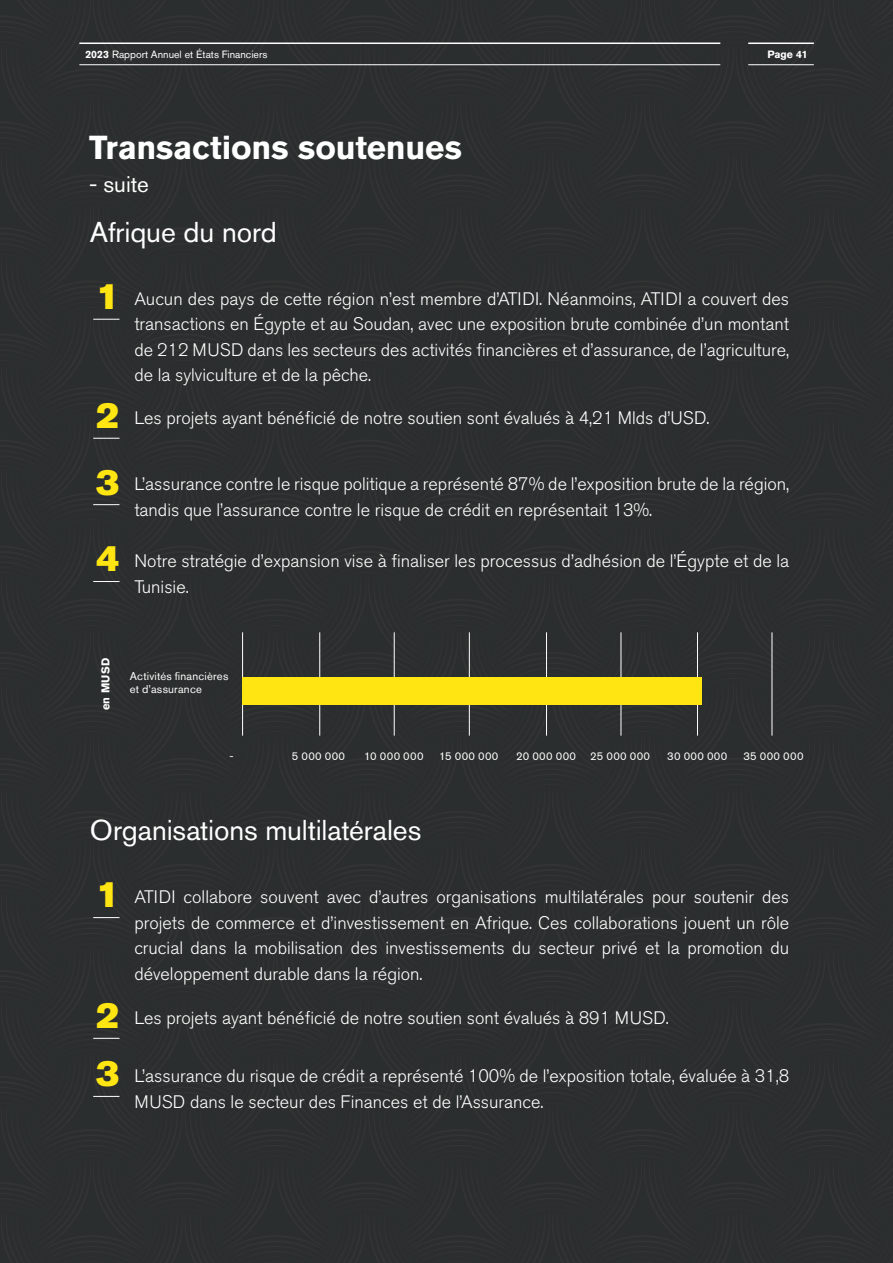
<style>
.page{position:relative;width:893px;height:1263px;background:#2b2e2e}
.page>*{position:absolute;margin:0;border:0;box-sizing:border-box;transform-origin:0 0}
.t1{font:36px "Akzidenz Grotesk BQ Super";color:#ffe511}
.t2{font:700 33px "Akzidenz Grotesk BQ";letter-spacing:-.005em;color:#fff}
.t3{font:28.5px "Akzidenz Grotesk BQ";letter-spacing:-.005em;color:#fff}
.t4{font:22.5px "Akzidenz Grotesk BQ";color:#fff}
.t5{font:300 18px/25.5px "Akzidenz Grotesk BQ";color:#fff}
.t6{font:11.25px/12.8px "Akzidenz Grotesk BQ";letter-spacing:.025em;color:#fff}
.t7{font:700 11.25px "Akzidenz Grotesk BQ";letter-spacing:.03em;color:#fff}
.t8{font:10.5px "Akzidenz Grotesk BQ";color:#fff}
.t9{font:700 10.5px "Akzidenz Grotesk BQ";color:#fff}
.s1{font-weight:700}
</style>
<div class="page">
<hr style="left:79px;top:43px;width:285px;height:1px;background:#fff">
<hr style="left:364px;top:43px;width:356px;height:1px;background:#fff">
<hr style="left:79px;top:64px;width:285px;height:1px;background:#fff">
<hr style="left:364px;top:64px;width:356px;height:1px;background:#fff">
<hr style="left:748px;top:43px;width:66px;height:1px;background:#fff">
<hr style="left:748px;top:64px;width:66px;height:1px;background:#fff">
<p class="t8" style="left:85px;top:48px;width:184px"><span class="s1">2023</span> Rapport Annuel et États Financiers</p>
<p class="t9" style="left:767px;top:48px;width:42px">Page 41</p>
<h2 class="t2" style="left:89px;top:129px;width:374px">Transactions soutenues</h2>
<p class="t4" style="left:89px;top:170px;width:61px">- suite</p>
<h3 class="t3" style="left:90px;top:215px;width:189px">Afrique du nord</h3>
<h1 class="t1" style="left:96px;top:276px;width:25px">1</h1>
<h1 class="t1" style="left:96px;top:395px;width:25px">2</h1>
<p class="t5" style="left:134px;top:286px;width:656px;text-align:justify">Aucun des pays de cette région n’est membre d’ATIDI. Néanmoins, ATIDI a couvert des transactions en Égypte et au Soudan, avec une exposition brute combinée d’un montant de 212 MUSD dans les secteurs des activités financières et d’assurance, de l’agriculture, de la sylviculture et de la pêche.</p>
<p class="t5" style="left:134px;top:405px;width:577px">Les projets ayant bénéficié de notre soutien sont évalués à 4,21 Mlds d’USD.</p>
<h1 class="t1" style="left:96px;top:461px;width:25px">3</h1>
<h1 class="t1" style="left:96px;top:538px;width:25px">4</h1>
<p class="t5" style="left:134px;top:472px;width:656px">L’assurance contre le risque politique a représenté 87% de l’exposition brute de la région, tandis que l’assurance contre le risque de crédit en représentait 13%.</p>
<p class="t5" style="left:134px;top:549px;width:656px">Notre stratégie d’expansion vise à finaliser les processus d’adhésion de l’Égypte et de la<br>Tunisie.</p>
<p class="t7" style="left:99px;top:710px;width:54px;rotate:-90deg">en MUSD</p>
<p class="t6" style="left:130px;top:670px;width:100px">Activités financières et d’assurance</p>
<p class="t6" style="left:230px;top:749px;width:6px">-</p>
<p class="t6" style="left:292px;top:749px;width:55px">5 000 000</p>
<p class="t6" style="left:364px;top:749px;width:61px">10 000 000</p>
<p class="t6" style="left:439px;top:749px;width:61px">15 000 000</p>
<p class="t6" style="left:516px;top:749px;width:135px">20 000 000 25 000 000</p>
<p class="t6" style="left:667px;top:749px;width:62px">30 000 000</p>
<p class="t6" style="left:743px;top:749px;width:62px">35 000 000</p>
<h3 class="t3" style="left:90px;top:813px;width:333px">Organisations multilatérales</h3>
<h1 class="t1" style="left:96px;top:874px;width:25px">1</h1>
<h1 class="t1" style="left:96px;top:995px;width:25px">2</h1>
<h1 class="t1" style="left:96px;top:1053px;width:25px">3</h1>
<p class="t5" style="left:134px;top:885px;width:656px;text-align:justify">ATIDI collabore souvent avec d’autres organisations multilatérales pour soutenir des projets de commerce et d’investissement en Afrique. Ces collaborations jouent un rôle crucial dans la mobilisation des investissements du secteur privé et la promotion du développement durable dans la région.</p>
<p class="t5" style="left:134px;top:1005px;width:536px">Les projets ayant bénéficié de notre soutien sont évalués à 891 MUSD.</p>
<p class="t5" style="left:134px;top:1063px;width:656px">L’assurance du risque de crédit a représenté 100% de l’exposition totale, évaluée à 31,8<br>MUSD dans le secteur des Finances et de l’Assurance.</p>
</div>
